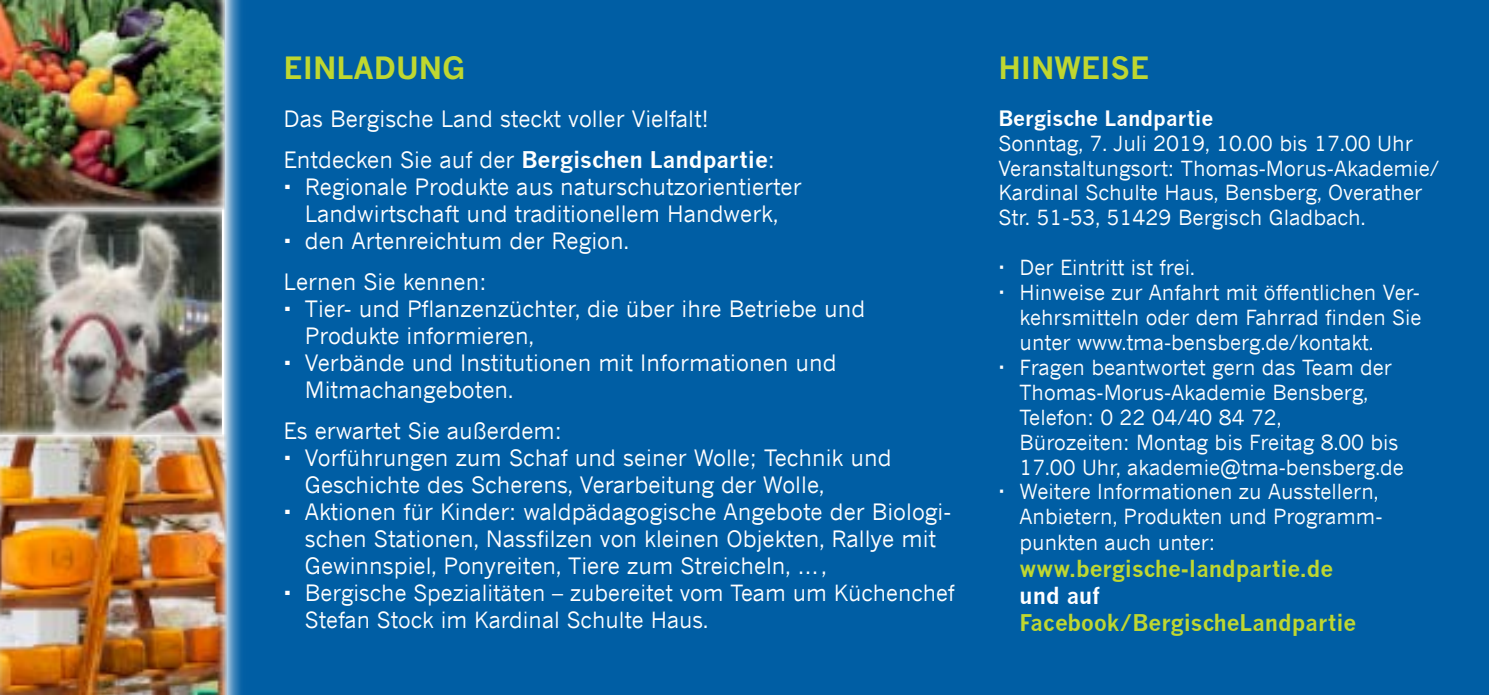
<style>
.page{position:relative;width:1489px;height:695px;background:#fff}
.page>*{position:absolute;margin:0;border:0;box-sizing:border-box;transform-origin:0 0}
.t1{font:700 30px "News Gothic";color:#bfd730}
.t2{font:22.5px/27px "News Gothic";color:#fff}
.t3{font:700 22.5px "News Gothic";color:#bfd730}
.t4{font:700 22.5px "News Gothic";color:#fff}
.t5{font:22.25px/26.8px "News Gothic";color:#fff}
.t6{font:20.75px/25px "News Gothic";color:#fff}
.t7{font:700 20.75px "News Gothic";color:#fff}
.s1{font-weight:700}
.s2{font-size:22.5px}
</style>
<div class="page">
<div style="left:224px;top:0;width:1264px;height:694px;background:#005ea4"></div>
<img style="left:0;top:0;width:224px;height:209px">
<img style="left:0;top:209px;width:222px;height:225px">
<img style="left:0;top:434px;width:226px;height:260px">
<h1 class="t1" style="left:283px;top:50px;width:183px">Einladung</h1>
<p class="t2" style="left:283px;top:97px;width:493px;line-height:41.2px">Das Bergische Land steckt voller Vielfalt!<br>Entdecken Sie auf der <span class="s1">Bergischen Landpartie</span>:</p>
<p class="t2" style="left:305px;top:173px;width:498px">Regionale Produkte aus naturschutzorientierter<br>Landwirtschaft und traditionellem Handwerk, den Artenreichtum der Region.</p>
<p class="t2" style="left:305px;top:268px;width:562px;text-indent:-21px">Lernen Sie kennen:<br>Tier- und Pflanzenzüchter, die über ihre Betriebe und Produkte informieren,<br>Verbände und Institutionen mit Informationen und Mitmachangeboten.</p>
<p class="t2" style="left:305px;top:417px;width:647px;text-indent:-21px">Es erwartet Sie außerdem:<br>Vorführungen zum Schaf und seiner Wolle; Technik und Geschichte des Scherens, Verarbeitung der Wolle,<br>Aktionen für Kinder: waldpädagogische Angebote der Biologi&shy;schen Stationen, Nassfilzen von kleinen Objekten, Rallye mit Gewinnspiel, Ponyreiten, Tiere zum Streicheln, …,</p>
<p class="t5" style="left:305px;top:579px;width:651px"><span class="s2">B</span>ergische Spezialitäten – zubereitet vom Team um Küchenchef<br>Stefan Stock im Kardinal Schulte Haus.</p>
<h1 class="t1" style="left:998px;top:50px;width:148px">Hinweise</h1>
<p class="t7" style="left:998px;top:105px;width:216px">Bergische Landpartie</p>
<p class="t6" style="left:998px;top:130px;width:442px">Sonntag, 7. Juli 2019, 10.00 bis 17.00 Uhr Veranstaltungsort: Thomas-Morus-Akademie/ Kardinal Schulte Haus, Bensberg, Overather Str. 51-53, 51429 Bergisch Gladbach.</p>
<p class="t6" style="left:1019px;top:255px;width:403px">Der Eintritt ist frei.<br>Hinweise zur Anfahrt mit öffentlichen Ver&shy;kehrsmitteln oder dem Fahrrad finden Sie unter www.tma-bensberg.de/kontakt.<br>Fragen beantwortet gern das Team der Thomas-Morus-Akademie Bensberg, Telefon: 0 22 04/40 84 72,<br>Bürozeiten: Montag bis Freitag 8.00 bis 17.00 Uhr, akademie@tma-bensberg.de Weitere Informationen zu Ausstellern, Anbietern, Produkten und Programm&shy;punkten auch unter:</p>
<p class="t3" style="left:1019px;top:554px;width:315px">www.bergische-landpartie.de</p>
<p class="t4" style="left:1019px;top:581px;width:82px">und auf</p>
<p class="t3" style="left:1019px;top:608px;width:338px">Facebook/BergischeLandpartie</p>
</div>
